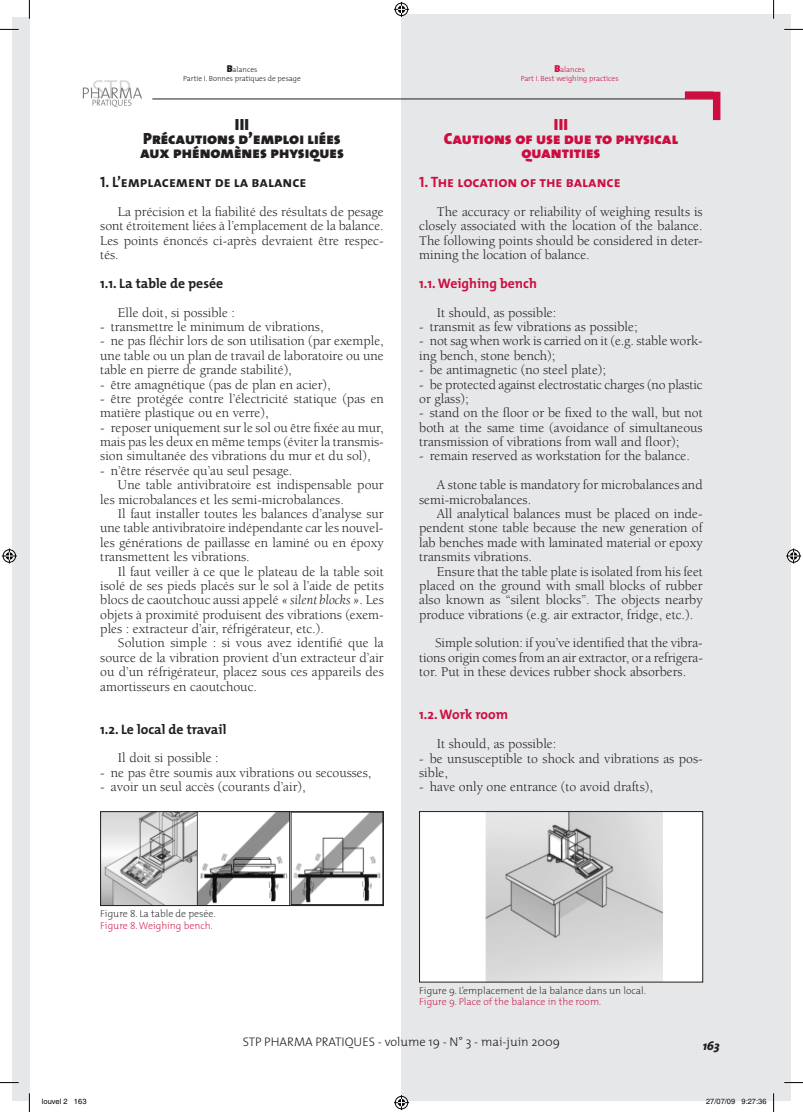
<style>
.page{position:relative;width:803px;height:1112px;background:#fff}
.page>*{position:absolute;margin:0;border:0;box-sizing:border-box;transform-origin:0 0}
.t1{font:16.25px/14.4px "The Mix Black Caps";color:#231f20;text-align:center}
.t2{font:16.25px/14.4px "The Mix Black Caps";color:#cd0d40;text-align:center}
.t3{font:15px "The Mix Bold Caps";color:#231f20}
.t4{font:15px "The Mix Bold Caps";color:#cd0d40}
.t5{font:13.75px/14.4px "Berkeley";color:#231f20;text-align:justify}
.t6{font:700 13.75px "The Mix";color:#231f20}
.t7{font:700 13.75px "The Mix";color:#cd0d40}
.t8{font:300 12.5px "The Mix";color:#231f20}
.t9{font:italic 800 12.5px "The Mix";color:#231f20}
.t10{font:200 10px "The Mix";color:#231f20}
.t11{font:200 10px "The Mix";color:#cd0d40}
.t12{font:300 7.5px/9px "The Mix";color:#231f20;text-align:center}
.t13{font:300 7.5px/9px "The Mix";color:#cd0d40;text-align:center}
.t14{font:7.5px "Helvetica";color:#000}
.s1{font-weight:900;font-size:10px}
.s2{font-style:italic}
</style>
<div class="page">
<div style="left:12px;top:17px;width:17px;height:1082px;background:#e6e7e9"></div>
<div style="left:401px;top:14px;width:390px;height:1085px;background:#e6e7e9"></div>
<hr style="left:152px;top:99px;width:561px;height:1px;background:#231f20">
<div style="left:685px;top:91px;width:28px;height:8px;background:#cd0d40"></div>
<div style="left:713px;top:92px;width:7px;height:28px;background:#cd0d40"></div>
<img style="left:82px;top:80px;width:60px;height:28px">
<img style="left:102px;top:813px;width:280px;height:90px">
<div style="left:100px;top:811px;width:284px;height:94px;border:1px solid #231f20"></div>
<div style="left:419px;top:811px;width:284px;height:170px;background:#fff"></div>
<img style="left:485px;top:813px;width:177px;height:167px">
<div style="left:419px;top:811px;width:284px;height:171px;border:1px solid #231f20"></div>
<svg style="left:0;top:29px;width:19px;height:1px"></svg>
<svg style="left:784px;top:29px;width:19px;height:1px"></svg>
<svg style="left:0;top:1082px;width:19px;height:1px"></svg>
<svg style="left:784px;top:1082px;width:19px;height:1px"></svg>
<svg style="left:29px;top:0;width:1px;height:19px"></svg>
<svg style="left:29px;top:1092px;width:1px;height:19px"></svg>
<svg style="left:773px;top:0;width:1px;height:19px"></svg>
<svg style="left:773px;top:1093px;width:1px;height:18px"></svg>
<svg style="left:394px;top:2px;width:15px;height:15px"></svg>
<svg style="left:394px;top:1095px;width:15px;height:14px"></svg>
<svg style="left:2px;top:548px;width:15px;height:15px"></svg>
<svg style="left:786px;top:548px;width:15px;height:15px"></svg>
<svg style="left:741px;top:1099px;width:26px;height:2px"></svg>
<p class="t12" style="left:183px;top:65px;width:119px"><span class="s1">B</span>alances<br>Partie I. Bonnes pratiques de pesage</p>
<p class="t1" style="left:140px;top:117px;width:205px">III<br>Précautions d’emploi liées aux phénomènes physiques</p>
<p class="t3" style="left:100px;top:169px;width:208px">1. L’emplacement de la balance</p>
<p class="t5" style="left:100px;top:205px;width:285px;text-indent:18px">La précision et la fiabilité des résultats de pesage sont étroitement liées à l’emplacement de la balance.<br>Les points énoncés ci-après devraient être respec&shy;tés.</p>
<p class="t6" style="left:100px;top:272px;width:124px">1.1. La table de pesée</p>
<p class="t5" style="left:118px;top:305px;width:119px">Elle doit, si possible :</p>
<p class="t5" style="left:100px;top:320px;width:225px">- transmettre le minimum de vibrations,</p>
<p class="t5" style="left:100px;top:334px;width:285px">- ne pas fléchir lors de son utilisation (par exemple, une table ou un plan de travail de laboratoire ou une table en pierre de grande stabilité),</p>
<p class="t5" style="left:100px;top:377px;width:232px">- être amagnétique (pas de plan en acier),</p>
<p class="t5" style="left:100px;top:391px;width:285px">- être protégée contre l’électricité statique (pas en matière plastique ou en verre),</p>
<p class="t5" style="left:100px;top:420px;width:285px">- reposer uniquement sur le sol ou être fixée au mur, mais pas les deux en même temps (éviter la transmis&shy;sion simultanée des vibrations du mur et du sol),</p>
<p class="t5" style="left:100px;top:463px;width:194px">- n’être réservée qu’au seul pesage.</p>
<p class="t5" style="left:118px;top:478px;width:267px">Une table antivibratoire est indispensable pour</p>
<p class="t5" style="left:100px;top:492px;width:245px">les microbalances et les semi-microbalances.</p>
<p class="t5" style="left:118px;top:506px;width:267px">Il faut installer toutes les balances d’analyse sur</p>
<p class="t5" style="left:100px;top:521px;width:285px">une table antivibratoire indépendante car les nouvel-</p>
<p class="t5" style="left:100px;top:535px;width:285px">les générations de paillasse en laminé ou en époxy</p>
<p class="t5" style="left:100px;top:549px;width:151px">transmettent les vibrations.</p>
<p class="t5" style="left:118px;top:564px;width:267px">Il faut veiller à ce que le plateau de la table soit</p>
<p class="t5" style="left:100px;top:578px;width:285px">isolé de ses pieds placés sur le sol à l’aide de petits</p>
<p class="t5" style="left:100px;top:593px;width:285px">blocs de caoutchouc aussi appelé <span class="s2">« silent blocks »</span>. Les</p>
<p class="t5" style="left:100px;top:607px;width:285px">objets à proximité produisent des vibrations (exem-</p>
<p class="t5" style="left:100px;top:621px;width:225px">ples : extracteur d’air, réfrigérateur, etc.).</p>
<p class="t5" style="left:118px;top:636px;width:267px">Solution simple : si vous avez identifié que la</p>
<p class="t5" style="left:100px;top:650px;width:285px">source de la vibration provient d’un extracteur d’air</p>
<p class="t5" style="left:100px;top:664px;width:285px">ou d’un réfrigérateur, placez sous ces appareils des</p>
<p class="t5" style="left:100px;top:679px;width:158px">amortisseurs en caoutchouc.</p>
<p class="t6" style="left:100px;top:717px;width:128px">1.2. Le local de travail</p>
<p class="t5" style="left:118px;top:751px;width:102px">Il doit si possible :</p>
<p class="t5" style="left:100px;top:765px;width:273px">- ne pas être soumis aux vibrations ou secousses,</p>
<p class="t5" style="left:100px;top:779px;width:207px">- avoir un seul accès (courants d’air),</p>
<p class="t13" style="left:521px;top:65px;width:99px"><span class="s1">B</span>alances<br>Part I. Best weighing practices</p>
<p class="t2" style="left:444px;top:117px;width:236px">III<br>Cautions of use due to physical quantities</p>
<p class="t4" style="left:419px;top:169px;width:203px">1. The location of the balance</p>
<p class="t5" style="left:419px;top:205px;width:285px;text-indent:18px">The accuracy or reliability of weighing results is closely associated with the location of the balance.<br>The following points should be considered in deter&shy;mining the location of balance.</p>
<p class="t7" style="left:419px;top:272px;width:119px">1.1. Weighing bench</p>
<p class="t5" style="left:437px;top:305px;width:121px">It should, as possible:</p>
<p class="t5" style="left:419px;top:320px;width:220px">- transmit as few vibrations as possible;</p>
<p class="t5" style="left:419px;top:334px;width:285px">- not sag when work is carried on it (e.g. stable work&shy;ing bench, stone bench);</p>
<p class="t5" style="left:419px;top:363px;width:188px">- be antimagnetic (no steel plate);</p>
<p class="t5" style="left:419px;top:377px;width:285px">- be protected against electrostatic charges (no plastic or glass);</p>
<p class="t5" style="left:419px;top:406px;width:285px">- stand on the floor or be fixed to the wall, but not both at the same time (avoidance of simultaneous transmission of vibrations from wall and floor);</p>
<p class="t5" style="left:437px;top:442px;width:267px;line-height:28.8px;text-indent:-18px">- remain reserved as workstation for the balance.<br>A stone table is mandatory for microbalances and</p>
<p class="t5" style="left:419px;top:492px;width:113px">semi-microbalances.</p>
<p class="t5" style="left:437px;top:506px;width:267px">All analytical balances must be placed on inde-</p>
<p class="t5" style="left:419px;top:521px;width:285px">pendent stone table because the new generation of</p>
<p class="t5" style="left:419px;top:535px;width:285px">lab benches made with laminated material or epoxy</p>
<p class="t5" style="left:419px;top:550px;width:114px">transmits vibrations.</p>
<p class="t5" style="left:437px;top:564px;width:268px">Ensure that the table plate is isolated from his feet</p>
<p class="t5" style="left:419px;top:578px;width:285px">placed on the ground with small blocks of rubber</p>
<p class="t5" style="left:419px;top:593px;width:285px">also known as “silent blocks”. The objects nearby</p>
<p class="t5" style="left:419px;top:607px;width:276px">produce vibrations (e.g. air extractor, fridge, etc.).</p>
<p class="t5" style="left:419px;top:636px;width:285px;text-indent:16px">Simple solution: if you’ve identified that the vibra&shy;tions origin comes from an air extractor, or a refrigera&shy;tor. Put in these devices rubber shock absorbers.</p>
<p class="t7" style="left:419px;top:703px;width:90px">1.2. Work room</p>
<p class="t5" style="left:437px;top:736px;width:121px">It should, as possible:</p>
<p class="t5" style="left:419px;top:751px;width:285px">- be unsusceptible to shock and vibrations as pos&shy;sible,</p>
<p class="t5" style="left:419px;top:779px;width:235px">- have only one entrance (to avoid drafts),</p>
<p class="t10" style="left:100px;top:905px;width:117px">Figure 8. La table de pesée.</p>
<p class="t11" style="left:100px;top:916px;width:114px">Figure 8. Weighing bench.</p>
<p class="t10" style="left:419px;top:982px;width:228px">Figure 9. L’emplacement de la balance dans un local.</p>
<p class="t11" style="left:419px;top:993px;width:183px">Figure 9. Place of the balance in the room.</p>
<p class="t8" style="left:243px;top:1031px;width:319px">STP PHARMA PRATIQUES - volume 19 - N° 3 - mai-juin 2009</p>
<p class="t9" style="left:703px;top:1035px;width:18px">163</p>
<p class="t14" style="left:42px;top:1097px;width:46px">louvel 2 163</p>
<p class="t14" style="left:706px;top:1097px;width:62px">27/07/09 9:27:36</p>
</div>
